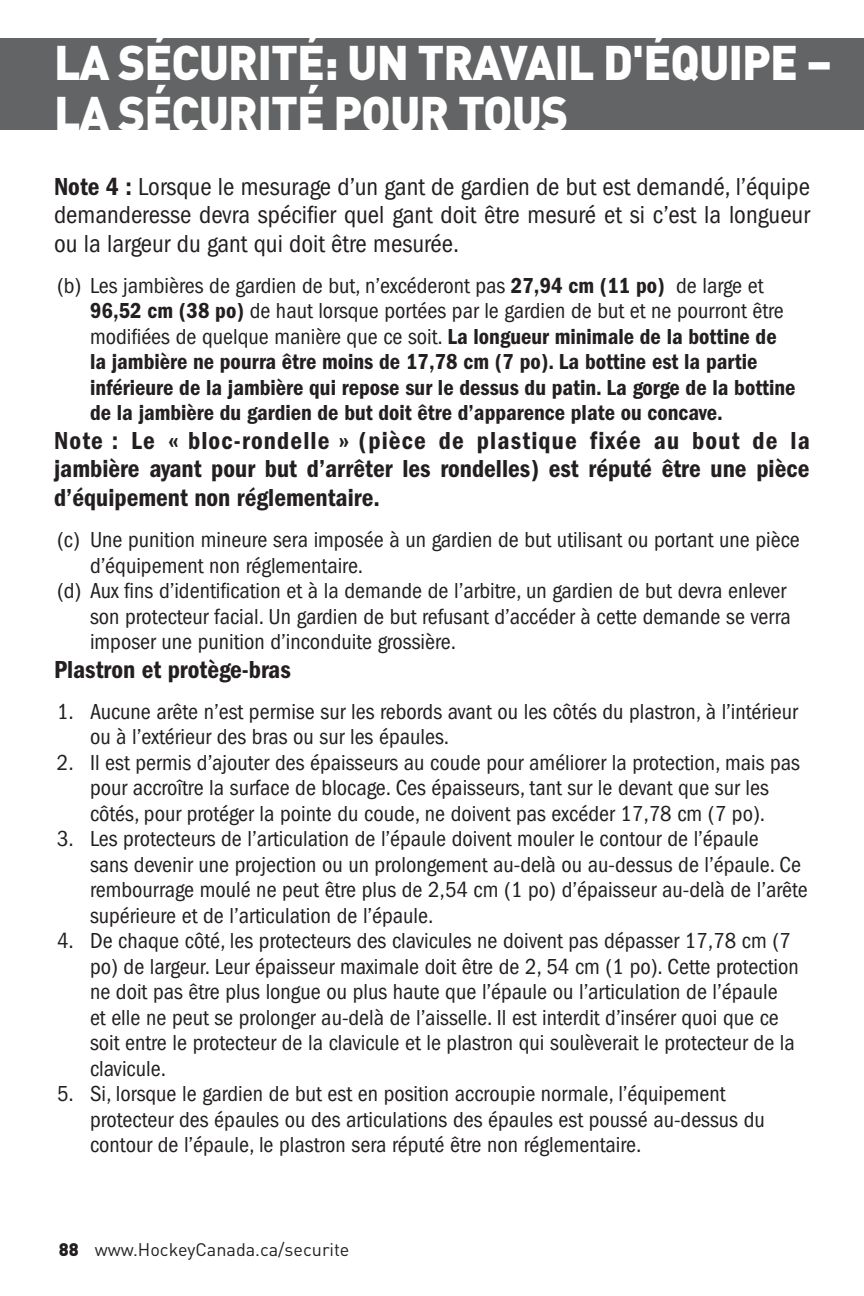
<style>
.page{position:relative;width:864px;height:1296px;background:#fff}
.page>*{position:absolute;margin:0;border:0;box-sizing:border-box;transform-origin:0 0}
.t1{font:900 48px/51px "DIN";letter-spacing:-.02em;color:#fff;scale:.96 1}
.t2{font:600 condensed 25.5px/28.5px "Franklin Gothic";color:#231f20;text-align:justify}
.t3{font:condensed 25.5px/28.5px "Franklin Gothic";color:#231f20;text-align:justify}
.t4{font:condensed 22.5px/25.5px "Franklin Gothic";color:#231f20}
.t5{font:600 condensed 22.5px/25.5px "Franklin Gothic";color:#231f20}
.t6{font:18px "DIN";color:#231f20}
.s1{font-weight:600}
.s2{font-weight:400}
.s3{font-weight:900}
</style>
<div class="page">
<div style="left:0;top:38px;width:864px;height:92px;background:#636466"></div>
<h1 class="t1" style="left:54px;top:35px;width:812px">LA SÉCURITÉ: UN TRAVAIL D'ÉQUIPE –<br>LA SÉCURITÉ POUR TOUS</h1>
<h1 class="t1" style="left:632px;top:35px;width:15px">’</h1>
<p class="t3" style="left:54px;top:172px;width:757px"><span class="s1">Note 4 :</span> Lorsque le mesurage d’un gant de gardien de but est demandé, l’équipe demanderesse devra spécifier quel gant doit être mesuré et si c’est la longueur ou la largeur du gant qui doit être mesurée.</p>
<p class="t5" style="left:90px;top:273px;width:707px;text-indent:-33px"><span class="s2">(b) Les jambières de gardien de but, n’excéderont pas</span> 27,94 cm (11 po) <span class="s2">de large et </span>96,52 cm (38 po) <span class="s2">de haut lorsque portées par le gardien de but et ne pourront être modifiées de quelque manière que ce soit.</span> La longueur minimale de la bottine de la jambière ne pourra être moins de 17,78 cm (7 po). La bottine est la partie inférieure de la jambière qui repose sur le dessus du patin. La gorge de la bottine de la jambière du gardien de but doit être d’apparence plate ou concave.</p>
<p class="t2" style="left:54px;top:426px;width:757px">Note : Le « bloc-rondelle » (pièce de plastique fixée au bout de la jambière ayant pour but d’arrêter les rondelles) est réputé être une pièce d’équipement non réglementaire.</p>
<p class="t4" style="left:57px;top:527px;width:744px">(c) Une punition mineure sera imposée à un gardien de but utilisant ou portant une pièce</p>
<p class="t4" style="left:90px;top:553px;width:272px">d’équipement non réglementaire.</p>
<p class="t4" style="left:57px;top:578px;width:731px">(d) Aux fins d’identification et à la demande de l’arbitre, un gardien de but devra enlever</p>
<p class="t4" style="left:90px;top:604px;width:702px">son protecteur facial. Un gardien de but refusant d’accéder à cette demande se verra</p>
<p class="t4" style="left:90px;top:629px;width:364px">imposer une punition d’inconduite grossière.</p>
<p class="t2" style="left:54px;top:655px;width:238px">Plastron et protège-bras</p>
<p class="t4" style="left:90px;top:699px;width:709px;text-indent:-33px">1. Aucune arête n’est permise sur les rebords avant ou les côtés du plastron, à l’intérieur ou à l’extérieur des bras ou sur les épaules.</p>
<p class="t4" style="left:57px;top:750px;width:745px;text-align:center">2. Il est permis d’ajouter des épaisseurs au coude pour améliorer la protection, mais pas pour accroître la surface de blocage. Ces épaisseurs, tant sur le devant que sur les<br>côtés, pour protéger la pointe du coude, ne doivent pas excéder 17,78 cm (7 po).</p>
<p class="t4" style="left:90px;top:826px;width:719px;text-indent:-33px">3. Les protecteurs de l’articulation de l’épaule doivent mouler le contour de l’épaule<br>sans devenir une projection ou un prolongement au-delà ou au-dessus de l’épaule. Ce rembourrage moulé ne peut être plus de 2,54 cm (1 po) d’épaisseur au-delà de l’arête supérieure et de l’articulation de l’épaule.</p>
<p class="t4" style="left:90px;top:928px;width:710px;text-indent:-33px">4. De chaque côté, les protecteurs des clavicules ne doivent pas dépasser 17,78 cm (7 po) de largeur. Leur épaisseur maximale doit être de 2, 54 cm (1 po). Cette protection ne doit pas être plus longue ou plus haute que l’épaule ou l’articulation de l’épaule et elle ne peut se prolonger au-delà de l’aisselle. Il est interdit d’insérer quoi que ce soit entre le protecteur de la clavicule et le plastron qui soulèverait le protecteur de la clavicule.</p>
<p class="t4" style="left:90px;top:1081px;width:676px;text-indent:-33px">5. Si, lorsque le gardien de but est en position accroupie normale, l’équipement protecteur des épaules ou des articulations des épaules est poussé au-dessus du contour de l’épaule, le plastron sera réputé être non réglementaire.</p>
<p class="t6" style="left:59px;top:1238px;width:292px"><span class="s3">88</span> www.HockeyCanada.ca/securite</p>
</div>
